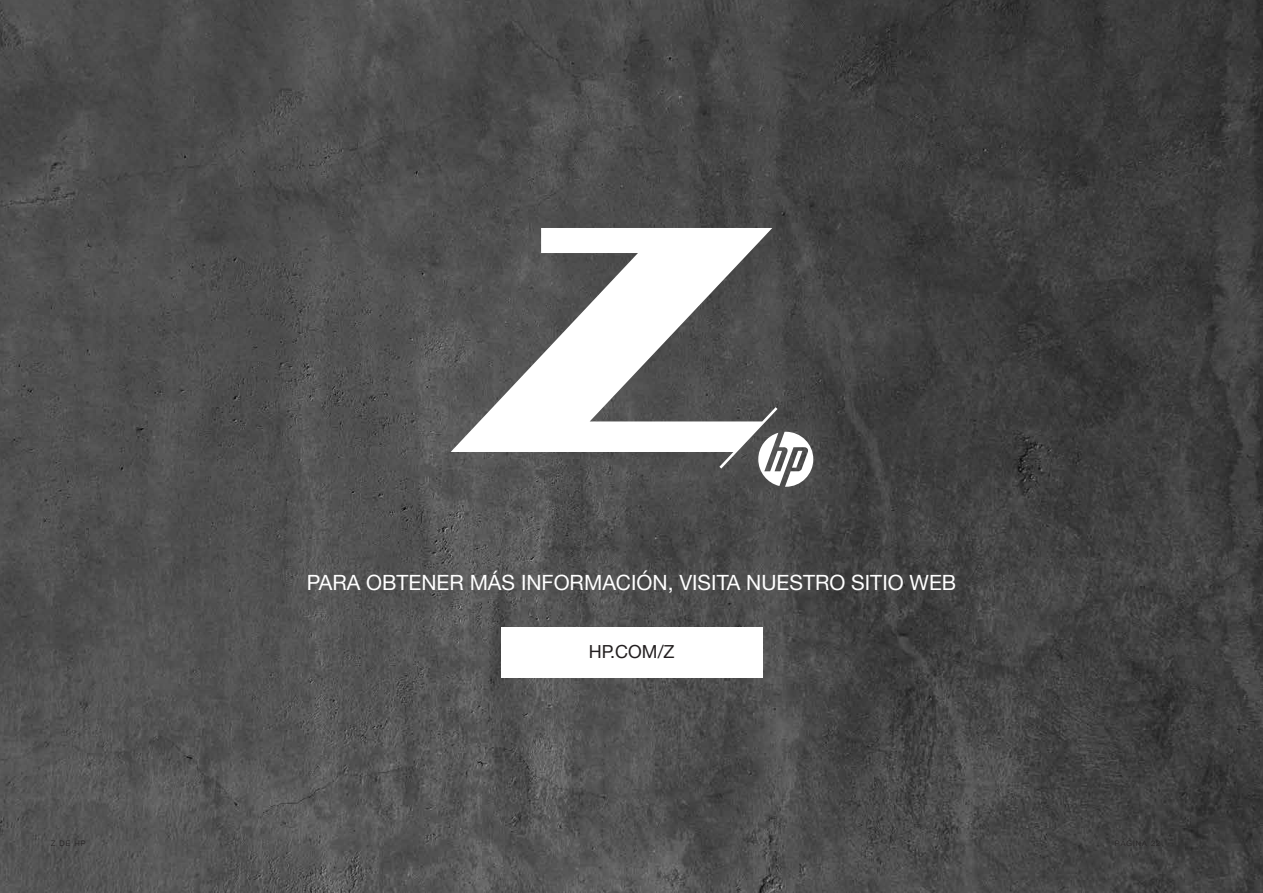
<style>
.page{position:relative;width:1263px;height:893px;background:#fff}
.page>*{position:absolute;margin:0;border:0;box-sizing:border-box;transform-origin:0 0}
.Body{font:21px "Helvetica Neue";color:#fff}
.Body-2{font:18px "Helvetica Neue";color:#231f20}
.t1{font:300 7.5px "Helvetica Neue";letter-spacing:.14em;color:#231f20}
</style>
<div class="page">
<img style="left:0;top:0;width:1263px;height:893px">
<svg style="left:758px;top:432px;width:55px;height:55px"></svg>
<svg style="left:451px;top:228px;width:326px;height:241px"></svg>
<div style="left:501px;top:627px;width:261px;height:51px;background:#fff"></div>
<p class="Body" style="left:307px;top:567px;width:651px">PARA OBTENER MÁS INFORMACIÓN, VISITA NUESTRO SITIO WEB</p>
<p class="Body-2" style="left:589px;top:639px;width:87px">HP.COM/Z</p>
<p class="t1" style="left:51px;top:837px;width:36px">Z DE HP</p>
<p class="t1" style="left:1115px;top:837px;width:47px">PÁGINA 22</p>
</div>
